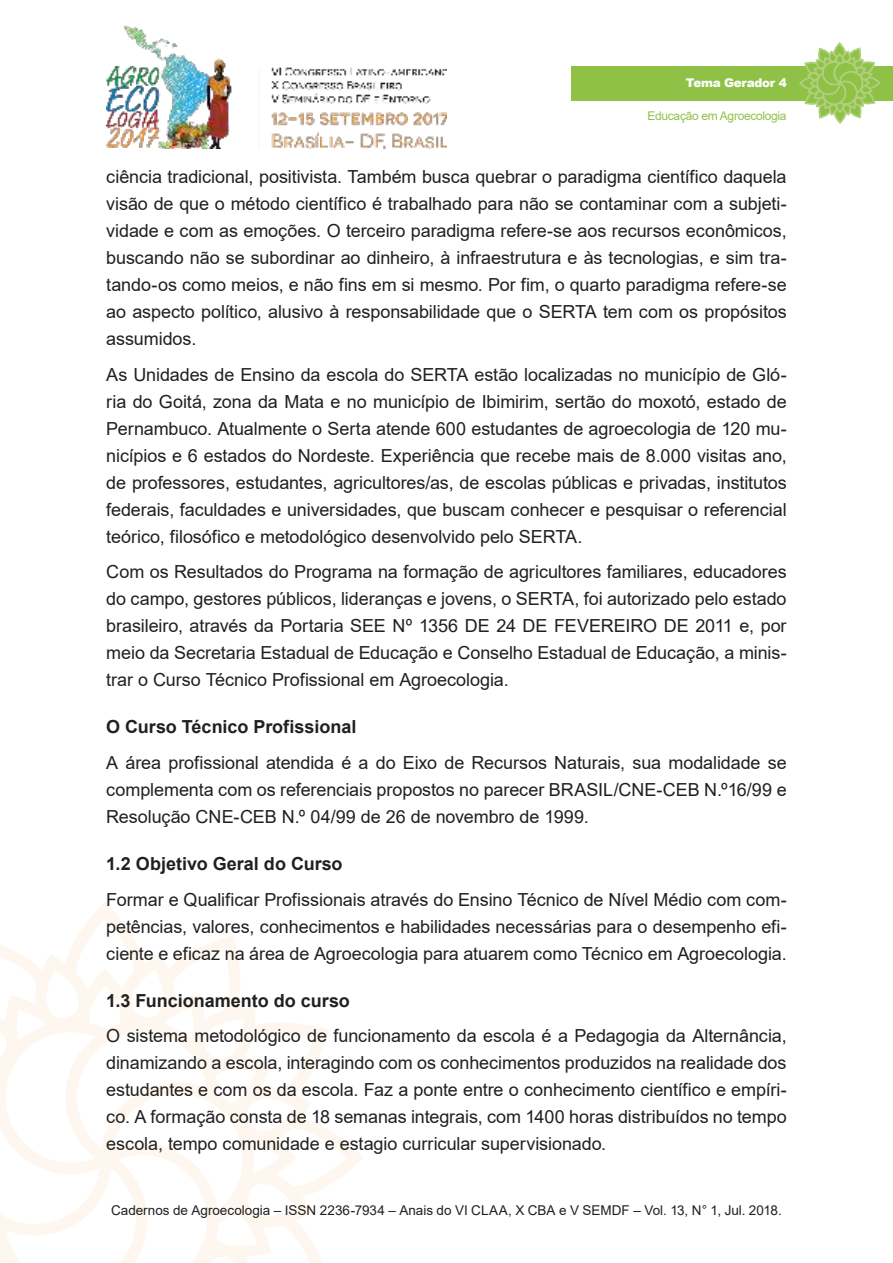
<style>
.page{position:relative;width:893px;height:1263px;background:#fff}
.page>*{position:absolute;margin:0;border:0;box-sizing:border-box;transform-origin:0 0}
.t1{font:18px/27px "Arial";letter-spacing:-.005em;color:#221f1f;text-align:justify}
.t2{font:700 18px "Arial";color:#221f1f}
.t3{font:13.5px "Arial";color:#221f1f}
.t4{font:12px "Arial";letter-spacing:-.025em;color:#8fc147}
.t5{font:900 12px "Arial";letter-spacing:-.025em;color:#fff}
</style>
<div class="page">
<img style="left:106px;top:25px;width:340px;height:124px">
<svg style="left:0;top:910px;width:363px;height:353px"></svg>
<div style="left:571px;top:66px;width:322px;height:34px;background:#8fc147"></div>
<svg style="left:798px;top:43px;width:83px;height:81px"></svg>
<p class="t5" style="left:686px;top:76px;width:102px">Tema Gerador 4</p>
<p class="t4" style="left:647px;top:112px;width:141px">Educação em Agroecologia</p>
<p class="t1" style="left:106px;top:165px;width:682px">ciência tradicional, positivista. Também busca quebrar o paradigma científico daquela visão de que o método científico é trabalhado para não se contaminar com a subjeti&shy;vidade e com as emoções. O terceiro paradigma refere-se aos recursos econômicos, buscando não se subordinar ao dinheiro, à infraestrutura e às tecnologias, e sim tra&shy;tando-os como meios, e não fins em si mesmo. Por fim, o quarto paradigma refere-se ao aspecto político, alusivo à responsabilidade que o SERTA tem com os propósitos assumidos.</p>
<p class="t1" style="left:106px;top:363px;width:682px">As Unidades de Ensino da escola do SERTA estão localizadas no município de Gló&shy;ria do Goitá, zona da Mata e no município de Ibimirim, sertão do moxotó, estado de Pernambuco. Atualmente o Serta atende 600 estudantes de agroecologia de 120 mu&shy;nicípios e 6 estados do Nordeste. Experiência que recebe mais de 8.000 visitas ano, de professores, estudantes, agricultores/as, de escolas públicas e privadas, institutos federais, faculdades e universidades, que buscam conhecer e pesquisar o referencial teórico, filosófico e metodológico desenvolvido pelo SERTA.</p>
<p class="t1" style="left:106px;top:560px;width:682px">Com os Resultados do Programa na formação de agricultores familiares, educadores do campo, gestores públicos, lideranças e jovens, o SERTA, foi autorizado pelo estado brasileiro, através da Portaria SEE Nº 1356 DE 24 DE FEVEREIRO DE 2011 e, por meio da Secretaria Estadual de Educação e Conselho Estadual de Educação, a minis&shy;trar o Curso Técnico Profissional em Agroecologia.</p>
<p class="t2" style="left:106px;top:720px;width:252px">O Curso Técnico Profissional</p>
<p class="t1" style="left:106px;top:751px;width:682px">A área profissional atendida é a do Eixo de Recursos Naturais, sua modalidade se complementa com os referenciais propostos no parecer BRASIL/CNE-CEB N.º16/99 e Resolução CNE-CEB N.º 04/99 de 26 de novembro de 1999.</p>
<p class="t2" style="left:106px;top:857px;width:238px">1.2 Objetivo Geral do Curso</p>
<p class="t1" style="left:106px;top:887px;width:682px">Formar e Qualificar Profissionais através do Ensino Técnico de Nível Médio com com&shy;petências, valores, conhecimentos e habilidades necessárias para o desempenho efi&shy;ciente e eficaz na área de Agroecologia para atuarem como Técnico em Agroecologia.</p>
<p class="t2" style="left:106px;top:993px;width:245px">1.3 Funcionamento do curso</p>
<p class="t1" style="left:106px;top:1024px;width:682px">O sistema metodológico de funcionamento da escola é a Pedagogia da Alternância, dinamizando a escola, interagindo com os conhecimentos produzidos na realidade dos estudantes e com os da escola. Faz a ponte entre o conhecimento científico e empíri&shy;co. A formação consta de 18 semanas integrais, com 1400 horas distribuídos no tempo escola, tempo comunidade e estagio curricular supervisionado.</p>
<p class="t3" style="left:111px;top:1205px;width:672px">Cadernos de Agroecologia – ISSN 2236-7934 – Anais do VI CLAA, X CBA e V SEMDF – Vol. 13, N° 1, Jul. 2018.</p>
</div>
